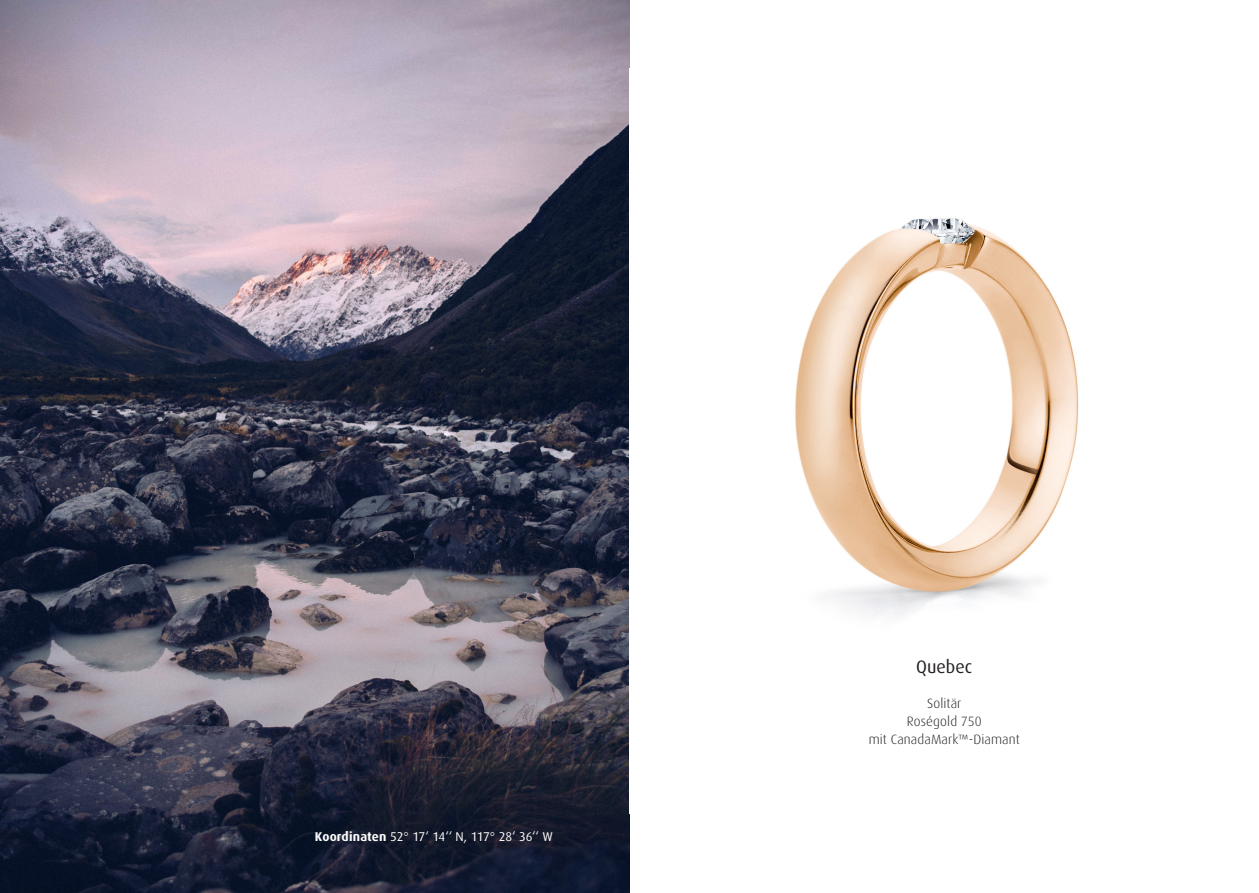
<style>
.page{position:relative;width:1259px;height:893px;background:#fff}
.page>*{position:absolute;margin:0;border:0;box-sizing:border-box;transform-origin:0 0}
.t1{font:18px "Dax";color:#231f20}
.t2{font:300 13.5px/18px "Dax";letter-spacing:.01em;color:#231f20;text-align:center}
.t3{font:12.75px "Dax";letter-spacing:-.04em;color:#fff}
.s1{font-weight:700}
</style>
<div class="page">
<img style="left:0;top:0;width:629px;height:893px">
<img style="left:795px;top:218px;width:284px;height:398px">
<p class="t3" style="left:315px;top:830px;width:239px"><span class="s1">Koordinaten</span> 52° 17‘ 14‘‘ N, 117° 28‘ 36‘‘ W</p>
<h1 class="t1" style="left:916px;top:657px;width:57px">Quebec</h1>
<p class="t2" style="left:869px;top:695px;width:152px">Solitär<br>Roségold 750<br>mit CanadaMark™-Diamant</p>
</div>
